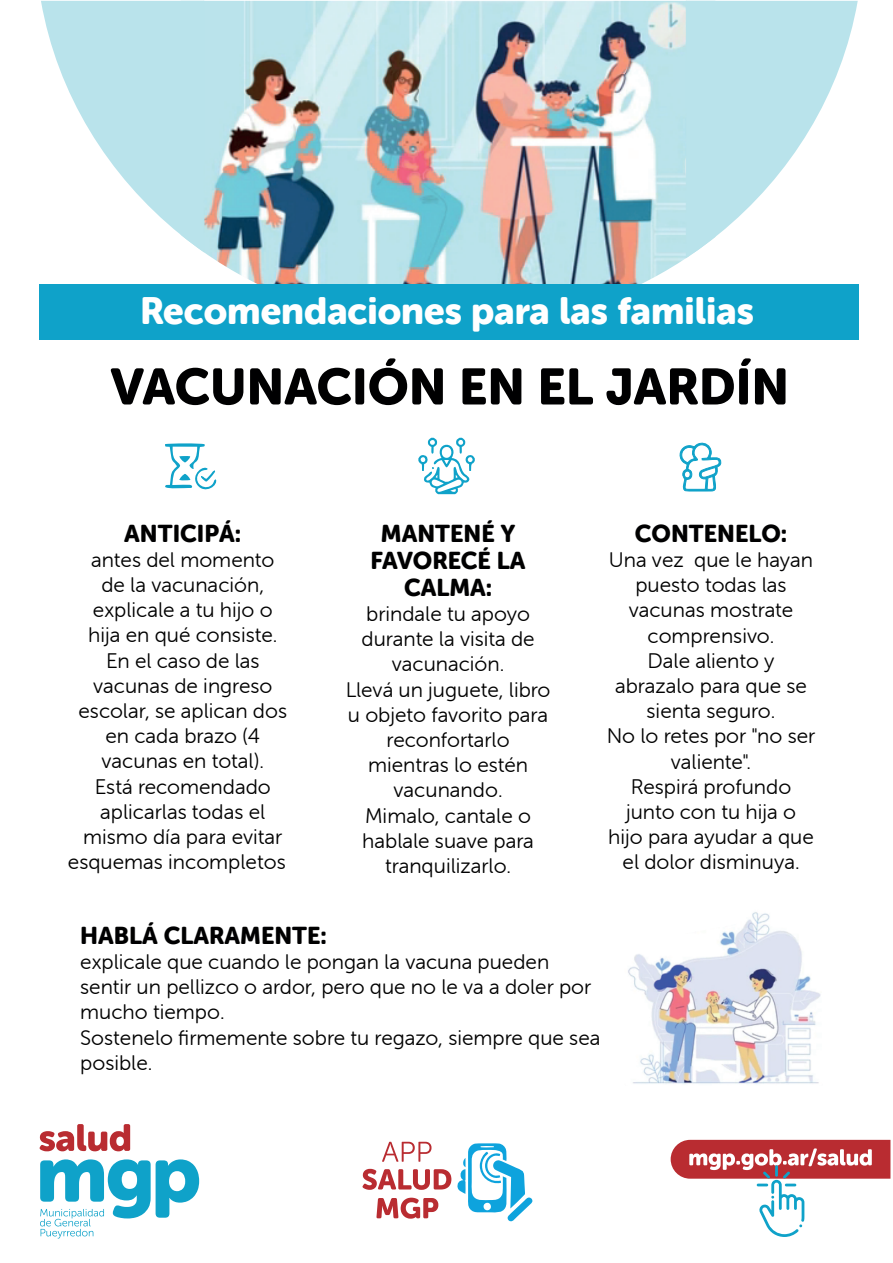
<style>
.page{position:relative;width:893px;height:1263px;background:#fff}
.page>*{position:absolute;margin:0;border:0;box-sizing:border-box;transform-origin:0 0}
.t1{font:50.55px "Museo Sans W01 Rounded 900";color:#000001}
.t2{font:37.5px "Museo Sans W01 Rounded 900";color:#fff}
.t3{font:24px/27.2px "Museo Sans W01 Rounded 900";color:#000001;text-align:center}
.t4{font:21px/25.2px "Museo Sans Rounded 300";color:#000001;text-align:center}
</style>
<div class="page">
<svg style="left:671px;top:1140px;width:219px;height:97px"></svg>
<svg style="left:40px;top:1124px;width:90px;height:27px"></svg>
<svg style="left:40px;top:1159px;width:159px;height:79px"></svg>
<img style="left:204px;top:1px;width:482px;height:284px">
<svg style="left:41px;top:1px;width:163px;height:284px;fill:#b9e3eb"></svg>
<svg style="left:686px;top:1px;width:172px;height:284px;fill:#b9e3eb"></svg>
<div style="left:40px;top:285px;width:819px;height:55px;background:#0fa2c9"></div>
<svg style="left:382px;top:1142px;width:49px;height:20px"></svg>
<svg style="left:362px;top:1169px;width:89px;height:21px"></svg>
<svg style="left:376px;top:1198px;width:62px;height:21px"></svg>
<svg style="left:457px;top:1143px;width:76px;height:79px"></svg>
<svg style="left:165px;top:443px;width:52px;height:47px"></svg>
<svg style="left:418px;top:438px;width:57px;height:56px"></svg>
<svg style="left:679px;top:442px;width:42px;height:50px"></svg>
<img style="left:628px;top:912px;width:193px;height:172px">
<h2 class="t2" style="left:140px;top:290px;width:615px">Recomendaciones para las familias</h2>
<h1 class="t1" style="left:111px;top:358px;width:680px">VACUNACIÓN EN EL JARDÍN</h1>
<p class="t3" style="left:124px;top:520px;width:119px">ANTICIPÁ:</p>
<p class="t4" style="left:68px;top:547px;width:221px">antes del momento<br>de la vacunación, explicale a tu hijo o<br>hija en qué consiste.<br>En el caso de las vacunas de ingreso escolar, se aplican dos en cada brazo (4 vacunas en total).<br>Está recomendado aplicarlas todas el mismo día para evitar esquemas incompletos</p>
<p class="t3" style="left:371px;top:520px;width:157px">MANTENÉ Y<br>FAVORECÉ LA<br>CALMA:</p>
<p class="t4" style="left:346px;top:601px;width:206px">brindale tu apoyo durante la visita de vacunación.<br>Llevá un juguete, libro u objeto favorito para reconfortarlo mientras lo estén vacunando.<br>Mimalo, cantale o hablale suave para tranquilizarlo.</p>
<p class="t3" style="left:635px;top:520px;width:154px">CONTENELO:</p>
<p class="t4" style="left:607px;top:547px;width:210px">Una vez que le hayan puesto todas las vacunas mostrate comprensivo.<br>Dale aliento y abrazalo para que se sienta seguro.<br>No lo retes por "no ser valiente".<br>Respirá profundo junto con tu hija o hijo para ayudar a que el dolor disminuya.</p>
<p class="t3" style="left:80px;top:922px;width:248px">HABLÁ CLARAMENTE:</p>
<p class="t4" style="left:80px;top:949px;width:522px;text-align:left">explicale que cuando le pongan la vacuna pueden sentir un pellizco o ardor, pero que no le va a doler por mucho tiempo.<br>Sostenelo firmemente sobre tu regazo, siempre que sea posible.</p>
</div>
